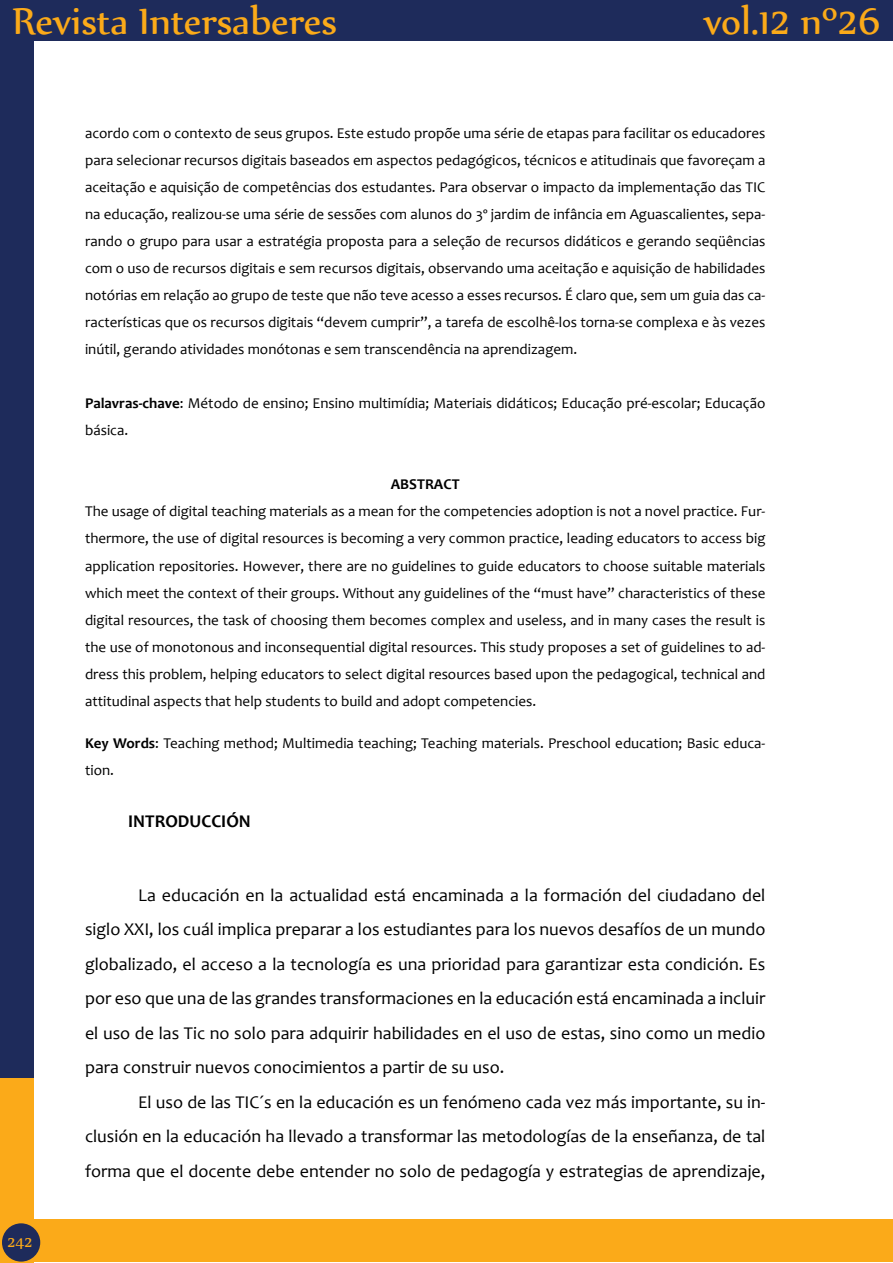
<style>
.page{position:relative;width:893px;height:1263px;background:#fff}
.page>*{position:absolute;margin:0;border:0;box-sizing:border-box;transform-origin:0 0}
.t1{font:45px "Nyala";color:#fbaa19}
.t2{font:18px/34.5px "Candara";color:#000;text-align:justify}
.t3{font:700 18px "Candara";color:#000}
.t4{font:18px "Nyala";color:#fbaa19}
.t5{font:15px/27px "Candara";color:#000;text-align:justify}
.t6{font:700 15px "Candara";color:#000}
.s1{font-weight:700}
</style>
<div class="page">
<div style="left:0;top:0;width:33px;height:1081px;background:#1e2b5b"></div>
<div style="left:0;top:0;width:893px;height:41px;background:#1e2b5b"></div>
<div style="left:0;top:1078px;width:33px;height:185px;background:#fbaa19"></div>
<div style="left:21px;top:1219px;width:872px;height:43px;background:#fbaa19"></div>
<div style="left:2px;top:1223px;width:38px;height:38px;background:#1e2b5b;border-radius:50%"></div>
<h1 class="t1" style="left:13px;top:-6px;width:326px">Revista Intersaberes</h1>
<h1 class="t1" style="left:704px;top:-6px;width:178px">vol.12 nº26</h1>
<p class="t5" style="left:85px;top:120px;width:682px">acordo com o contexto de seus grupos. Este estudo propõe uma série de etapas para facilitar os educadores para selecionar recursos digitais baseados em aspectos pedagógicos, técnicos e atitudinais que favoreçam a aceitação e aquisição de competências dos estudantes. Para observar o impacto da implementação das TIC na educação, realizou-se uma série de sessões com alunos do 3º jardim de infância em Aguascalientes, sepa&shy;rando o grupo para usar a estratégia proposta para a seleção de recursos didáticos e gerando seqüências com o uso de recursos digitais e sem recursos digitais, observando uma aceitação e aquisição de habilidades notórias em relação ao grupo de teste que não teve acesso a esses recursos. É claro que, sem um guia das ca&shy;racterísticas que os recursos digitais “devem cumprir”, a tarefa de escolhê-los torna-se complexa e às vezes inútil, gerando atividades monótonas e sem transcendência na aprendizagem.</p>
<p class="t5" style="left:85px;top:390px;width:682px"><span class="s1">Palavras-chave</span>: Método de ensino; Ensino multimídia; Materiais didáticos; Educação pré-escolar; Educação básica.</p>
<p class="t6" style="left:391px;top:475px;width:70px">ABSTRACT</p>
<p class="t5" style="left:85px;top:498px;width:682px">The usage of digital teaching materials as a mean for the competencies adoption is not a novel practice. Fur&shy;thermore, the use of digital resources is becoming a very common practice, leading educators to access big application repositories. However, there are no guidelines to guide educators to choose suitable materials which meet the context of their groups. Without any guidelines of the “must have” characteristics of these digital resources, the task of choosing them becomes complex and useless, and in many cases the result is the use of monotonous and inconsequential digital resources. This study proposes a set of guidelines to ad&shy;dress this problem, helping educators to select digital resources based upon the pedagogical, technical and attitudinal aspects that help students to build and adopt competencies.</p>
<p class="t5" style="left:85px;top:729px;width:682px"><span class="s1">Key Words</span>: Teaching method; Multimedia teaching; Teaching materials. Preschool education; Basic educa&shy;tion.</p>
<p class="t3" style="left:128px;top:810px;width:124px">INTRODUCCIÓN</p>
<p class="t4" style="left:8px;top:1231px;width:26px">242</p>
<p class="t2" style="left:85px;top:877px;width:682px;text-indent:53px">La educación en la actualidad está encaminada a la formación del ciudadano del siglo XXI, los cuál implica preparar a los estudiantes para los nuevos desafíos de un mundo globalizado, el acceso a la tecnología es una prioridad para garantizar esta condición. Es por eso que una de las grandes transformaciones en la educación está encaminada a incluir el uso de las Tic no solo para adquirir habilidades en el uso de estas, sino como un medio para construir nuevos conocimientos a partir de su uso.</p>
<p class="t2" style="left:85px;top:1084px;width:682px;text-indent:53px">El uso de las TIC´s en la educación es un fenómeno cada vez más importante, su in&shy;clusión en la educación ha llevado a transformar las metodologías de la enseñanza, de tal forma que el docente debe entender no solo de pedagogía y estrategias de aprendizaje,</p>
</div>
